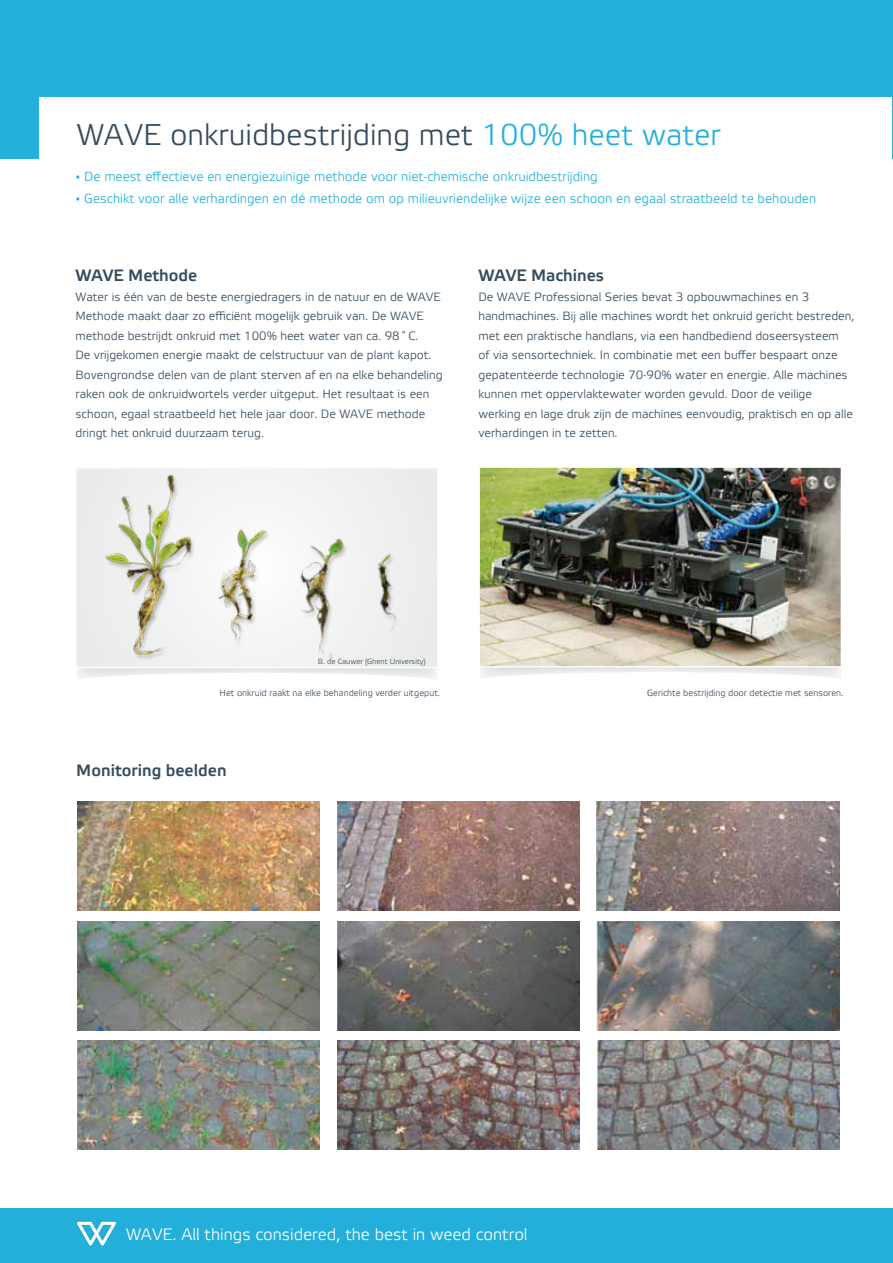
<style>
.page{position:relative;width:893px;height:1263px;background:#fff}
.page>*{position:absolute;margin:0;border:0;box-sizing:border-box;transform-origin:0 0}
.t1{font:30px "Etelka Light Pro";color:#354b5e}
.t2{font:16.5px "Etelka Light Pro";color:#fff}
.t3{font:16.5px "Etelka Medium Pro";color:#354b5e}
.t4{font:13.05px "Etelka Light Pro";color:#24afdb}
.t5{font:12px/19.5px "Etelka Light Pro";color:#354b5e}
.t6{font:9px "Etelka Light Pro";color:#354b5e}
.t7{font:7.5px "Etelka Light Pro";color:#354b5e}
.s1{color:#24afdb}
.s2{font-family:"Aileron";font-weight:700}
</style>
<div class="page">
<div style="left:0;top:0;width:892px;height:159px;background:#24afdb"></div>
<div style="left:39px;top:98px;width:852px;height:72px;background:#fff"></div>
<svg style="left:77px;top:668px;width:360px;height:11px"></svg>
<img style="left:77px;top:469px;width:360px;height:197px">
<div style="left:75px;top:467px;width:364px;height:201px;border:1px solid #fff"></div>
<svg style="left:481px;top:667px;width:360px;height:11px"></svg>
<img style="left:480px;top:468px;width:360px;height:197px">
<div style="left:478px;top:466px;width:364px;height:201px;border:1px solid #fff"></div>
<img style="left:78px;top:801px;width:242px;height:109px">
<img style="left:78px;top:921px;width:242px;height:109px">
<img style="left:78px;top:1041px;width:242px;height:109px">
<img style="left:337px;top:801px;width:243px;height:109px">
<img style="left:337px;top:921px;width:243px;height:109px">
<img style="left:337px;top:1041px;width:243px;height:109px">
<img style="left:597px;top:801px;width:242px;height:109px">
<img style="left:597px;top:921px;width:242px;height:109px">
<img style="left:597px;top:1041px;width:242px;height:109px">
<div style="left:0;top:1209px;width:893px;height:54px;background:#24afdb"></div>
<svg style="left:77px;top:1222px;width:39px;height:23px"></svg>
<h1 class="t1" style="left:77px;top:118px;width:645px">WAVE onkruidbestrijding met <span class="s1">100% heet water</span></h1>
<p class="t4" style="left:76px;top:170px;width:524px"><span class="s2">•</span> De meest effectieve en energiezuinige methode voor niet-chemische onkruidbestrijding</p>
<p class="t4" style="left:76px;top:191px;width:742px"><span class="s2">•</span> Geschikt voor alle verhardingen en dé methode om op milieuvriendelijke wijze een schoon en egaal straatbeeld te behouden</p>
<h2 class="t3" style="left:76px;top:267px;width:123px">WAVE Methode</h2>
<p class="t5" style="left:76px;top:288px;width:369px">Water is één van de beste energiedragers in de natuur en de WAVE Methode maakt daar zo efficiënt mogelijk gebruik van. De WAVE methode bestrijdt onkruid met 100% heet water van ca. 98˚C.<br>De vrijgekomen energie maakt de celstructuur van de plant kapot.<br>Bovengrondse delen van de plant sterven af en na elke behandeling raken ook de onkruidwortels verder uitgeput. Het resultaat is een schoon, egaal straatbeeld het hele jaar door. De WAVE methode dringt het onkruid duurzaam terug.</p>
<h2 class="t3" style="left:478px;top:267px;width:127px">WAVE Machines</h2>
<p class="t5" style="left:478px;top:288px;width:377px">De WAVE Professional Series bevat 3 opbouwmachines en 3 handmachines. Bij alle machines wordt het onkruid gericht bestreden, met een praktische handlans, via een handbediend doseersysteem<br>of via sensortechniek. In combinatie met een buffer bespaart onze gepatenteerde technologie 70-90% water en energie. Alle machines kunnen met oppervlaktewater worden gevuld. Door de veilige werking en lage druk zijn de machines eenvoudig, praktisch en op alle verhardingen in te zetten.</p>
<p class="t7" style="left:318px;top:657px;width:109px">B. de Cauwer (Ghent University)</p>
<p class="t6" style="left:220px;top:688px;width:222px">Het onkruid raakt na elke behandeling verder uitgeput.</p>
<p class="t6" style="left:647px;top:688px;width:198px">Gerichte bestrijding door detectie met sensoren.</p>
<h2 class="t3" style="left:76px;top:762px;width:152px">Monitoring beelden</h2>
<h2 class="t2" style="left:126px;top:1226px;width:403px">WAVE. All things considered, the best in weed control</h2>
</div>
